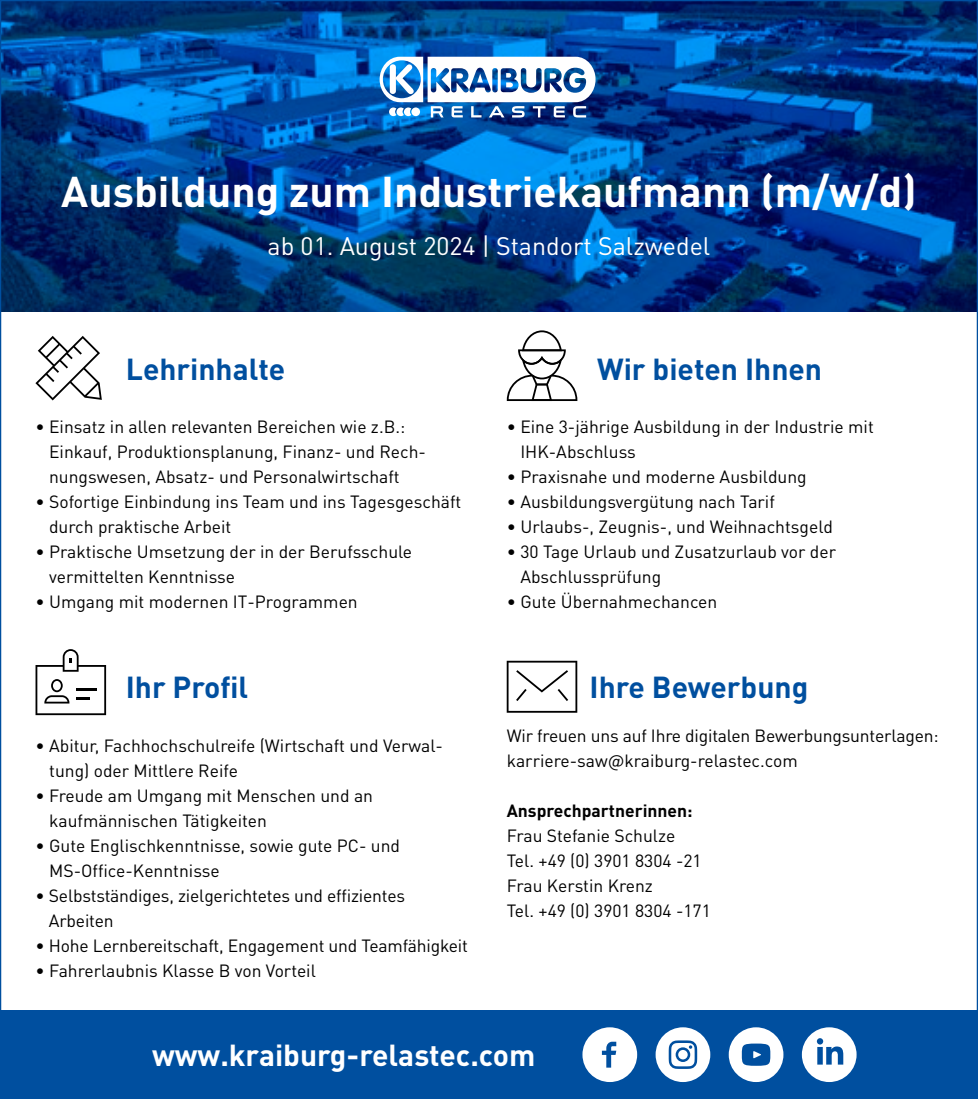
<style>
.page{position:relative;width:978px;height:1099px;background:#fff}
.page>*{position:absolute;margin:0;border:0;box-sizing:border-box;transform-origin:0 0}
.t1{font:700 42.5px "DIN Pro";color:#fff}
.t2{font:700 30px "DIN Pro";color:#004f9f}
.t3{font:700 30px "DIN Pro";color:#fff}
.t4{font:25px "DIN Pro";color:#fff}
.t5{font:17.5px/25px "DIN Pro";color:#000}
.t6{font:700 17.5px "DIN Pro";color:#000}
</style>
<div class="page">
<svg style="left:2px;top:2px;width:974px;height:310px;background:#003f8a"></svg>
<svg style="left:380px;top:57px;width:216px;height:60px"></svg>
<div style="left:390px;top:64px;width:6px;height:30px;background:#fff;border-radius:3px"></div>
<svg style="left:35px;top:336px;width:67px;height:64px"></svg>
<svg style="left:36px;top:649px;width:70px;height:66px"></svg>
<svg style="left:507px;top:660px;width:70px;height:52px"></svg>
<svg style="left:507px;top:330px;width:70px;height:71px"></svg>
<div style="left:0;top:1010px;width:978px;height:88px;background:#004f9f"></div>
<svg style="left:656px;top:1027px;width:54px;height:54px"></svg>
<svg style="left:729px;top:1027px;width:54px;height:54px"></svg>
<svg style="left:582px;top:1027px;width:55px;height:54px"></svg>
<svg style="left:802px;top:1027px;width:55px;height:54px"></svg>
<h1 class="t1" style="left:61px;top:163px;width:857px">Ausbildung zum Industriekaufmann (m/w/d)</h1>
<h3 class="t4" style="left:268px;top:229px;width:444px">ab 01. August 2024 | Standort Salzwedel</h3>
<h2 class="t2" style="left:126px;top:348px;width:161px">Lehrinhalte</h2>
<h2 class="t2" style="left:597px;top:349px;width:227px">Wir bieten Ihnen</h2>
<p class="t5" style="left:49px;top:413px;width:378px;text-indent:-14px">• Einsatz in allen relevanten Bereichen wie z.B.:<br>Einkauf, Produktionsplanung, Finanz- und Rech&shy;nungswesen, Absatz- und Personalwirtschaft</p>
<p class="t5" style="left:49px;top:488px;width:414px;text-indent:-14px">• Sofortige Einbindung ins Team und ins Tagesgeschäft durch praktische Arbeit</p>
<p class="t5" style="left:49px;top:538px;width:365px;text-indent:-14px">• Praktische Umsetzung der in der Berufsschule vermittelten Kenntnisse</p>
<p class="t5" style="left:35px;top:588px;width:324px">• Umgang mit modernen IT-Programmen</p>
<p class="t5" style="left:520px;top:413px;width:355px;text-indent:-14px">• Eine 3-jährige Ausbildung in der Industrie mit<br>IHK-Abschluss</p>
<p class="t5" style="left:507px;top:463px;width:302px">• Praxisnahe und moderne Ausbildung</p>
<p class="t5" style="left:507px;top:488px;width:270px">• Ausbildungsvergütung nach Tarif</p>
<p class="t5" style="left:507px;top:513px;width:328px">• Urlaubs-, Zeugnis-, und Weihnachtsgeld</p>
<p class="t5" style="left:520px;top:538px;width:317px;text-indent:-14px">• 30 Tage Urlaub und Zusatzurlaub vor der<br>Abschlussprüfung</p>
<p class="t5" style="left:507px;top:588px;width:212px">• Gute Übernahmechancen</p>
<h2 class="t2" style="left:126px;top:666px;width:124px">Ihr Profil</h2>
<h2 class="t2" style="left:590px;top:667px;width:220px">Ihre Bewerbung</h2>
<p class="t5" style="left:49px;top:732px;width:395px;text-indent:-14px">• Abitur, Fachhochschulreife (Wirtschaft und Verwal&shy;tung) oder Mittlere Reife</p>
<p class="t5" style="left:49px;top:782px;width:325px;text-indent:-14px">• Freude am Umgang mit Menschen und an kaufmännischen Tätigkeiten</p>
<p class="t5" style="left:49px;top:832px;width:352px;text-indent:-14px">• Gute Englischkenntnisse, sowie gute PC- und<br>MS-Office-Kenntnisse</p>
<p class="t5" style="left:49px;top:882px;width:358px;text-indent:-13px">• Selbstständiges, zielgerichtetes und effizientes<br>Arbeiten</p>
<p class="t5" style="left:36px;top:932px;width:434px">• Hohe Lernbereitschaft, Engagement und Teamfähigkeit</p>
<p class="t5" style="left:36px;top:957px;width:282px">• Fahrerlaubnis Klasse B von Vorteil</p>
<p class="t5" style="left:507px;top:722px;width:433px">Wir freuen uns auf Ihre digitalen Bewerbungsunterlagen: karriere-saw@kraiburg-relastec.com</p>
<p class="t6" style="left:507px;top:799px;width:187px">Ansprechpartnerinnen:</p>
<p class="t5" style="left:507px;top:822px;width:206px">Frau Stefanie Schulze<br>Tel. +49 (0) 3901 8304 -21<br>Frau Kerstin Krenz<br>Tel. +49 (0) 3901 8304 -171</p>
<h2 class="t3" style="left:152px;top:1034px;width:385px">www.kraiburg-relastec.com</h2>
</div>
